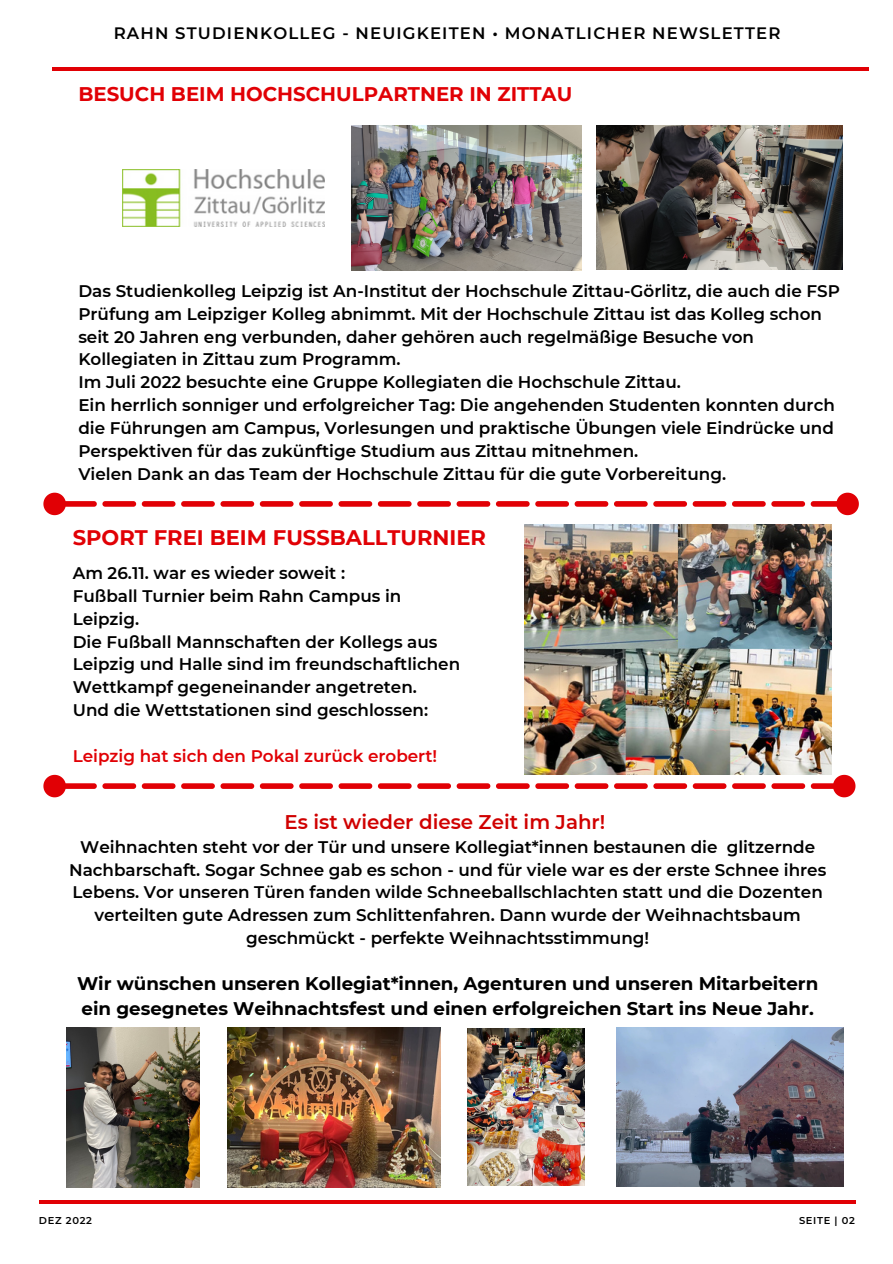
<style>
.page{position:relative;width:893px;height:1264px;background:#fff}
.page>*{position:absolute;margin:0;border:0;box-sizing:border-box;transform-origin:0 0}
.t1{font:700 21px "Montserrat";color:#e10005}
.t2{font:700 19.8px "Montserrat";color:#e10005}
.t3{font:600 19.8px "Montserrat";color:#d00000}
.t4{font:700 18.3px/25px "Montserrat";color:#000}
.t5{font:600 16.8px/22.8px "Montserrat";color:#000}
.t6{font:600 16.8px "Montserrat";color:#e10005}
.t7{font:600 16.5px "Montserrat";letter-spacing:.07em;color:#000}
.t8{font:600 9.9px "Montserrat";letter-spacing:.07em;color:#000}
</style>
<div class="page">
<hr style="left:52px;top:67px;width:816px;height:4px;background:#e10005">
<hr style="left:40px;top:1200px;width:816px;height:3px;background:#e10005">
<img style="left:351px;top:125px;width:230px;height:145px">
<img style="left:596px;top:125px;width:246px;height:144px">
<img style="left:123px;top:169px;width:201px;height:57px">
<svg style="left:43px;top:492px;width:816px;height:24px"></svg>
<img style="left:524px;top:524px;width:307px;height:246px">
<svg style="left:43px;top:770px;width:813px;height:28px"></svg>
<img style="left:66px;top:1027px;width:134px;height:160px">
<img style="left:228px;top:1027px;width:212px;height:160px">
<img style="left:467px;top:1028px;width:117px;height:157px">
<img style="left:616px;top:1027px;width:227px;height:159px">
<p class="t7" style="left:114px;top:23px;width:668px">RAHN STUDIENKOLLEG - NEUIGKEITEN • MONATLICHER NEWSLETTER</p>
<p class="t2" style="left:78px;top:82px;width:495px">BESUCH BEIM HOCHSCHULPARTNER IN ZITTAU</p>
<p class="t5" style="left:78px;top:279px;width:763px">Das Studienkolleg Leipzig ist An-Institut der Hochschule Zittau-Görlitz, die auch die FSP Prüfung am Leipziger Kolleg abnimmt. Mit der Hochschule Zittau ist das Kolleg schon seit 20 Jahren eng verbunden, daher gehören auch regelmäßige Besuche von Kollegiaten in Zittau zum Programm.<br>Im Juli 2022 besuchte eine Gruppe Kollegiaten die Hochschule Zittau.<br>Ein herrlich sonniger und erfolgreicher Tag: Die angehenden Studenten konnten durch die Führungen am Campus, Vorlesungen und praktische Übungen viele Eindrücke und Perspektiven für das zukünftige Studium aus Zittau mitnehmen.<br>Vielen Dank an das Team der Hochschule Zittau für die gute Vorbereitung.</p>
<p class="t1" style="left:73px;top:524px;width:415px">SPORT FREI BEIM FUSSBALLTURNIER</p>
<p class="t5" style="left:73px;top:561px;width:389px">Am 26.11. war es wieder soweit :<br>Fußball Turnier beim Rahn Campus in Leipzig.<br>Die Fußball Mannschaften der Kollegs aus Leipzig und Halle sind im freundschaftlichen Wettkampf gegeneinander angetreten.<br>Und die Wettstationen sind geschlossen:</p>
<p class="t6" style="left:73px;top:745px;width:366px">Leipzig hat sich den Pokal zurück erobert!</p>
<p class="t3" style="left:284px;top:809px;width:322px">Es ist wieder diese Zeit im Jahr!</p>
<p class="t5" style="left:69px;top:835px;width:758px;text-align:center">Weihnachten steht vor der Tür und unsere Kollegiat*innen bestaunen die glitzernde Nachbarschaft. Sogar Schnee gab es schon - und für viele war es der erste Schnee ihres Lebens. Vor unseren Türen fanden wilde Schneeballschlachten statt und die Dozenten verteilten gute Adressen zum Schlittenfahren. Dann wurde der Weihnachtsbaum geschmückt - perfekte Weihnachtsstimmung!</p>
<p class="t4" style="left:77px;top:970px;width:742px">Wir wünschen unseren Kollegiat*innen, Agenturen und unseren Mitarbeitern ein gesegnetes Weihnachtsfest und einen erfolgreichen Start ins Neue Jahr.</p>
<p class="t8" style="left:39px;top:1213px;width:54px">DEZ 2022</p>
<p class="t8" style="left:799px;top:1213px;width:57px">SEITE | 02</p>
</div>
